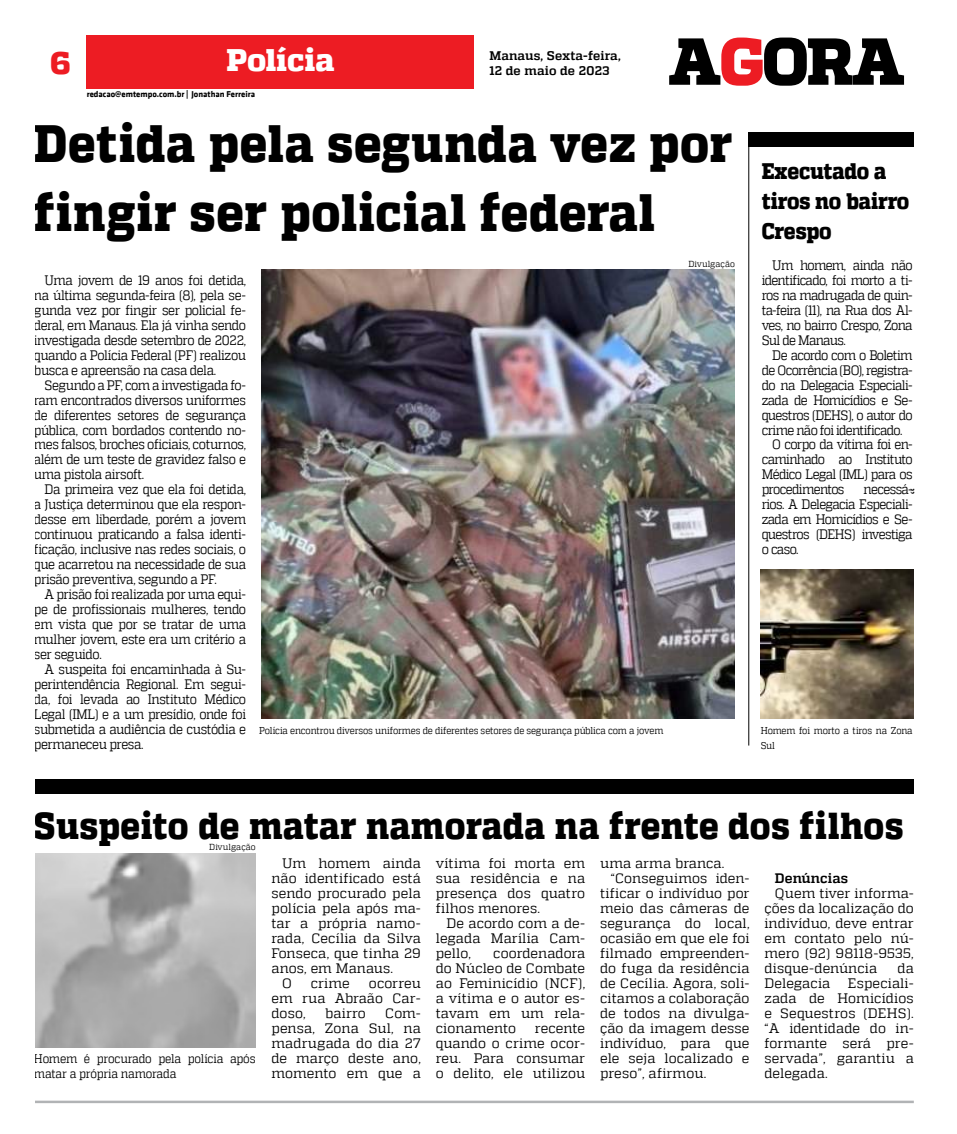
<style>
.page{position:relative;width:957px;height:1134px;background:#fff}
.page>*{position:absolute;margin:0;border:0;box-sizing:border-box;transform-origin:0 0}
.t1{font:800 52.38px/68.6px "MW Quadon";letter-spacing:.015em;color:#000;scale:.9 1}
.t2{font:800 37.38px "MW Quadon";letter-spacing:.01em;color:#000;scale:.9 1}
.t3{font:800 31.12px "MW Quadon";color:#fff}
.t4{font:800 31.12px "MW Quadon";color:#ed1c23}
.t5{font:800 22.38px/29.9px "MW Quadon";letter-spacing:-.01em;color:#000;scale:.9 1}
.t6{font:14.88px "Minion Pro";color:#000}
.t7{font:13.75px/15px "MW Quadon";letter-spacing:-.005em;color:#000;text-align:justify;scale:.9 1}
.t8{font:13.75px/15px "MW Quadon";letter-spacing:-.005em;color:#000;text-align:justify}
.t9{font:13.75px "MW Quadon";letter-spacing:-.05em;color:#000;scale:.9 1}
.t10{font:13.75px "MW Quadon";letter-spacing:-.055em;color:#000;scale:.9 1}
.t11{font:700 13.75px "MW Quadon";letter-spacing:.01em;color:#000}
.t12{font:12.5px/15px "MW Quadon";letter-spacing:-.015em;color:#000;scale:.9 1}
.t13{font:700 12.5px "MW Quadon";letter-spacing:.015em;color:#000}
.t14{font:10px/15px "MW Quadon";letter-spacing:-.015em;color:#000;scale:.9 1}
.t15{font:700 8.75px "MW Klavika Bd";color:#000}
.t16{font:8.75px "MW Quadon";letter-spacing:.005em;color:#000;scale:.95 1}
</style>
<div class="page">
<div style="left:87px;top:35px;width:387px;height:53px;background:#ed1c23"></div>
<svg style="left:669px;top:38px;width:235px;height:48px"></svg>
<hr style="left:35px;top:1101px;width:879px;height:2px;background:#b1b3b5">
<div style="left:749px;top:132px;width:165px;height:15px;background:#000"></div>
<hr style="left:748px;top:135px;width:1px;height:610px;background:#000">
<div style="left:35px;top:778px;width:878px;height:15px;background:#000"></div>
<img style="left:35px;top:853px;width:221px;height:195px">
<img style="left:261px;top:270px;width:474px;height:448px">
<img style="left:760px;top:569px;width:154px;height:150px">
<h3 class="t4" style="left:50px;top:44px;width:21px">6</h3>
<h3 class="t3" style="left:226px;top:41px;width:110px">Polícia</h3>
<p class="t15" style="left:87px;top:88px;width:170px">redacao@emtempo.com.br | Jonathan Ferreira</p>
<p class="t13" style="left:489px;top:49px;width:133px">Manaus, Sexta-feira,</p>
<p class="t13" style="left:489px;top:64px;width:122px">12 de maio de 2023</p>
<h1 class="t1" style="left:34px;top:111px;width:777px">Detida pela segunda vez por fingir ser policial federal</h1>
<p class="t16" style="left:688px;top:259px;width:50px">Divulgação</p>
<p class="t7" style="left:34px;top:273px;width:237px;text-indent:11px">Uma jovem de 19 anos foi detida, na última segunda-feira (8), pela se&shy;gunda vez por fingir ser policial fe&shy;deral, em Manaus. Ela já vinha sendo investigada desde setembro de 2022, quando a Polícia Federal (PF) realizou busca e apreensão na casa dela.</p>
<p class="t7" style="left:34px;top:377px;width:237px;text-indent:11px">Segundo a PF, com a investigada fo&shy;ram encontrados diversos uniformes de diferentes setores de segurança pública, com bordados contendo no&shy;mes falsos, broches oficiais, coturnos, além de um teste de gravidez falso e uma pistola airsoft.</p>
<p class="t7" style="left:34px;top:482px;width:237px;text-indent:11px">Da primeira vez que ela foi detida, a Justiça determinou que ela respon&shy;desse em liberdade, porém a jovem continuou praticando a falsa identi&shy;ficação, inclusive nas redes sociais, o que acarretou na necessidade de sua prisão preventiva, segundo a PF.</p>
<p class="t7" style="left:34px;top:587px;width:237px;text-indent:11px">A prisão foi realizada por uma equi&shy;pe de profissionais mulheres, tendo em vista que por se tratar de uma mulher jovem, este era um critério a ser seguido.</p>
<p class="t7" style="left:34px;top:661px;width:237px;text-indent:11px">A suspeita foi encaminhada à Su&shy;perintendência Regional. Em segui&shy;da, foi levada ao Instituto Médico Legal (IML) e a um presídio, onde foi submetida a audiência de custódia e permaneceu presa.</p>
<p class="t14" style="left:259px;top:723px;width:450px">Polícia encontrou diversos uniformes de diferentes setores de segurança pública com a jovem</p>
<h3 class="t5" style="left:762px;top:157px;width:166px">Executado a tiros no bairro<br>Crespo</h3>
<p class="t7" style="left:762px;top:258px;width:169px;text-indent:11px">Um homem, ainda não identificado, foi morto a ti&shy;ros na madrugada de quin&shy;ta-feira (11), na Rua dos Al&shy;ves, no bairro Crespo, Zona Sul de Manaus.</p>
<p class="t10" style="left:772px;top:347px;width:157px">De acordo com o Boletim</p>
<p class="t9" style="left:762px;top:362px;width:169px">de Ocorrência (BO), registra-</p>
<p class="t9" style="left:762px;top:377px;width:169px">do na Delegacia Especiali-</p>
<p class="t9" style="left:762px;top:392px;width:169px">zada de Homicídios e Se-</p>
<p class="t10" style="left:762px;top:407px;width:169px">questros (DEHS), o autor do</p>
<p class="t10" style="left:762px;top:422px;width:158px">crime não foi identificado.</p>
<p class="t9" style="left:772px;top:437px;width:157px">O corpo da vítima foi en-</p>
<p class="t10" style="left:762px;top:452px;width:169px">caminhado ao Instituto</p>
<p class="t9" style="left:762px;top:467px;width:169px">Médico Legal (IML) para os</p>
<p class="t9" style="left:762px;top:482px;width:93px">procedimentos</p>
<p class="t7" style="left:762px;top:482px;width:169px;text-indent:102px">necessá&shy;rios. A Delegacia Especiali&shy;zada em Homicídios e Se&shy;questros (DEHS) investiga o caso.</p>
<p class="t6" style="left:927px;top:488px;width:8px;rotate:90deg">,,</p>
<p class="t14" style="left:760px;top:723px;width:170px">Homem foi morto a tiros na Zona<br>Sul</p>
<h2 class="t2" style="left:34px;top:803px;width:968px">Suspeito de matar namorada na frente dos filhos</h2>
<p class="t16" style="left:209px;top:841px;width:50px">Divulgação</p>
<p class="t8" style="left:282px;top:856px;width:140px">Um homem ainda</p>
<p class="t8" style="left:271px;top:871px;width:151px">não identificado está</p>
<p class="t8" style="left:271px;top:886px;width:151px">sendo procurado pela</p>
<p class="t8" style="left:271px;top:901px;width:151px">polícia pela após ma-</p>
<p class="t8" style="left:271px;top:916px;width:151px">tar a própria namo-</p>
<p class="t8" style="left:271px;top:931px;width:151px">rada, Cecília da Silva</p>
<p class="t8" style="left:271px;top:946px;width:151px">Fonseca, que tinha 29</p>
<p class="t8" style="left:271px;top:960px;width:123px">anos, em Manaus.</p>
<p class="t8" style="left:282px;top:975px;width:11px">O</p>
<p class="t8" style="left:311px;top:975px;width:41px">crime</p>
<p class="t8" style="left:436px;top:856px;width:151px">vítima foi morta em sua residência e na presença dos quatro filhos menores.</p>
<p class="t8" style="left:436px;top:916px;width:151px;text-indent:11px">De acordo com a de&shy;legada Marília Cam&shy;pello,</p>
<p class="t8" style="left:600px;top:856px;width:126px">uma arma branca.</p>
<p class="t8" style="left:610px;top:871px;width:140px">“Conseguimos iden-</p>
<p class="t8" style="left:600px;top:886px;width:151px">tificar o indivíduo por</p>
<p class="t8" style="left:600px;top:901px;width:151px">meio das câmeras de</p>
<p class="t8" style="left:600px;top:916px;width:151px">segurança do local,</p>
<p class="t8" style="left:600px;top:931px;width:151px">ocasião em que ele foi</p>
<p class="t8" style="left:600px;top:946px;width:151px">filmado empreenden-</p>
<p class="t8" style="left:600px;top:961px;width:151px">do fuga da residência</p>
<p class="t8" style="left:600px;top:975px;width:151px">de Cecília. Agora, soli-</p>
<p class="t8" style="left:600px;top:990px;width:151px">citamos a colaboração</p>
<p class="t8" style="left:600px;top:1005px;width:151px">de todos na divulga-</p>
<p class="t8" style="left:600px;top:1020px;width:151px">ção da imagem desse</p>
<p class="t8" style="left:600px;top:1035px;width:151px">indivíduo, para que</p>
<p class="t8" style="left:600px;top:1050px;width:151px">ele seja localizado e</p>
<p class="t8" style="left:600px;top:1065px;width:108px">preso”, afirmou.</p>
<p class="t11" style="left:775px;top:870px;width:75px">Denúncias</p>
<p class="t8" style="left:764px;top:886px;width:151px;text-indent:11px">Quem tiver informa&shy;ções da localização do indivíduo, deve entrar em contato pelo nú&shy;mero (92) 98118-9535, disque-denúncia</p>
<p class="t8" style="left:436px;top:946px;width:151px;text-indent:58px">coordenadora do Núcleo de Combate ao Feminicídio (NCF), a vítima e o autor es&shy;tavam em um rela&shy;cionamento</p>
<p class="t8" style="left:897px;top:961px;width:18px">da</p>
<p class="t8" style="left:764px;top:975px;width:151px;text-indent:83px">Especiali&shy;zada de Homicídios e Sequestros (DEHS). “A identidade do in&shy;formante será pre&shy;servada”, garantiu a delegada.</p>
<p class="t8" style="left:764px;top:975px;width:67px">Delegacia</p>
<p class="t8" style="left:271px;top:975px;width:151px;text-indent:97px">ocorreu em rua Abraão Car&shy;doso,</p>
<p class="t8" style="left:271px;top:1005px;width:151px;text-indent:114px">Com&shy;pensa, Zona Sul, na madrugada do dia 27 de março deste ano, momento em que a</p>
<p class="t8" style="left:325px;top:1005px;width:42px">bairro</p>
<p class="t8" style="left:436px;top:1020px;width:151px;text-indent:99px">recente quando o crime ocor&shy;reu. Para consumar o delito, ele utilizou</p>
<p class="t12" style="left:34px;top:1051px;width:248px">Homem é procurado pela polícia após matar a própria namorada</p>
</div>
